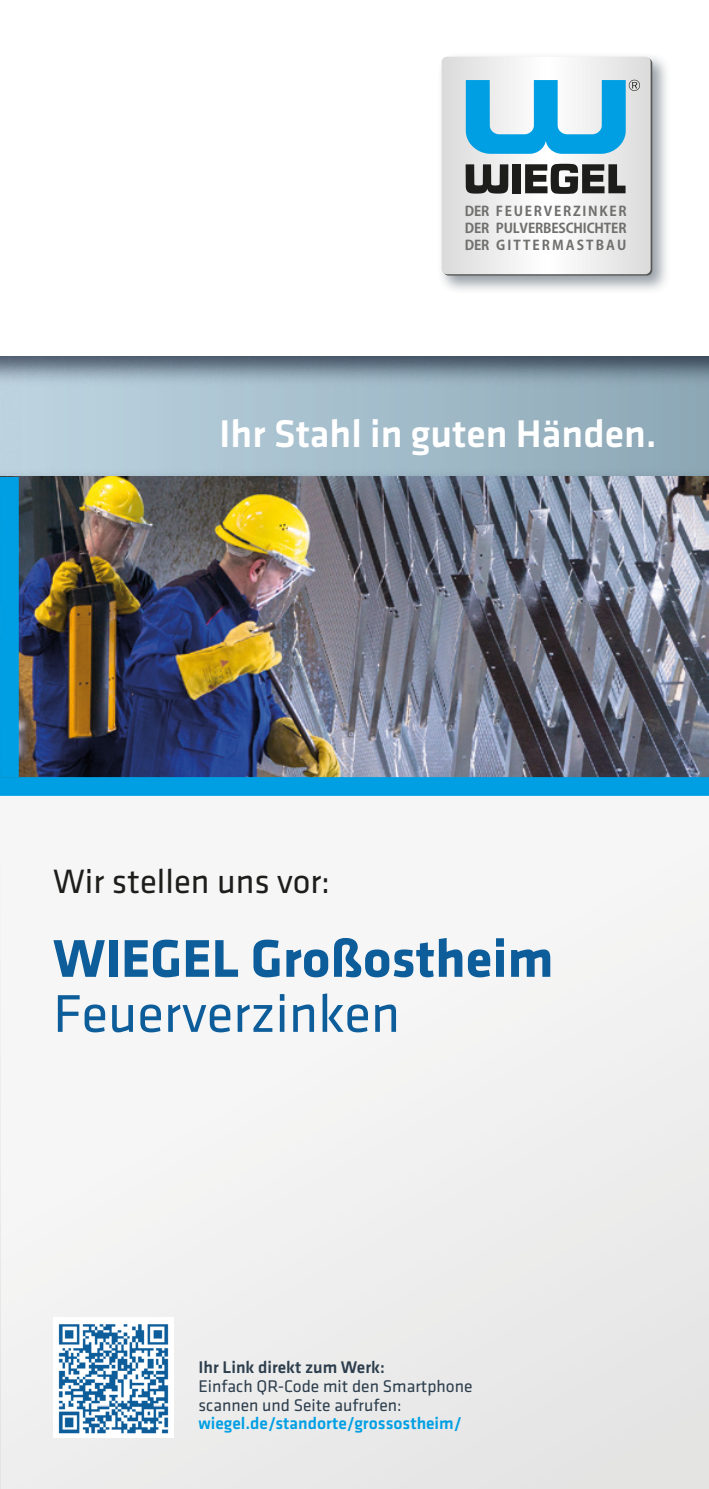
<style>
.page{position:relative;width:709px;height:1489px;background:#fff}
.page>*{position:absolute;margin:0;border:0;box-sizing:border-box;transform-origin:0 0}
.t1{font:700 55px "Klavika";color:#0c5d9a}
.t2{font:55px "Klavika";color:#0c5d9a}
.t3{font:500 40px "Klavika";color:#fff}
.t4{font:35px "Klavika";color:#1d1d1b}
.t5{font:17.5px/18.8px "Klavika";color:#2d3e4d}
.t6{font:500 17.5px "Klavika";color:#009fe3}
.t7{font:500 17.5px "Klavika";color:#2d3e4d}
.t8{font:700 13.25px/17.2px "Koz Go Pro";letter-spacing:.06em;color:#70706f;text-align:justify}
</style>
<div class="page">
<svg style="left:1px;top:867px;width:708px;height:621px"></svg>
<hr style="left:0;top:494px;width:1px;height:994px;background:#ececec">
<div style="left:0;top:356px;width:709px;height:124px;background:#263045;opacity:.75"></div>
<div style="left:437px;top:52px;width:234px;height:242px;background:#2d3e4d;opacity:.5"></div>
<svg style="left:441px;top:57px;width:209px;height:217px"></svg>
<div style="left:512px;top:164px;width:9px;height:29px;background:#1d1d1b"></div>
<svg style="left:465px;top:164px;width:43px;height:30px"></svg>
<svg style="left:525px;top:164px;width:100px;height:30px"></svg>
<svg style="left:466px;top:80px;width:174px;height:74px"></svg>
<img style="left:0;top:468px;width:709px;height:328px">
<img style="left:53px;top:1317px;width:120px;height:120px">
<p class="t8" style="left:465px;top:202px;width:163px">DER FEUERVERZINKER DER PULVERBESCHICHTER DER GITTERMASTBAU</p>
<h2 class="t3" style="left:219px;top:412px;width:439px">Ihr Stahl in guten Händen.</h2>
<h3 class="t4" style="left:53px;top:862px;width:278px">Wir stellen uns vor:</h3>
<h1 class="t1" style="left:53px;top:928px;width:502px">WIEGEL Großostheim</h1>
<h1 class="t2" style="left:53px;top:983px;width:348px">Feuerverzinken</h1>
<p class="t7" style="left:198px;top:1357px;width:188px">Ihr Link direkt zum Werk:</p>
<p class="t5" style="left:198px;top:1376px;width:275px">Einfach QR-Code mit den Smartphone scannen und Seite aufrufen:</p>
<p class="t6" style="left:198px;top:1413px;width:265px">wiegel.de/standorte/grossostheim/</p>
</div>
